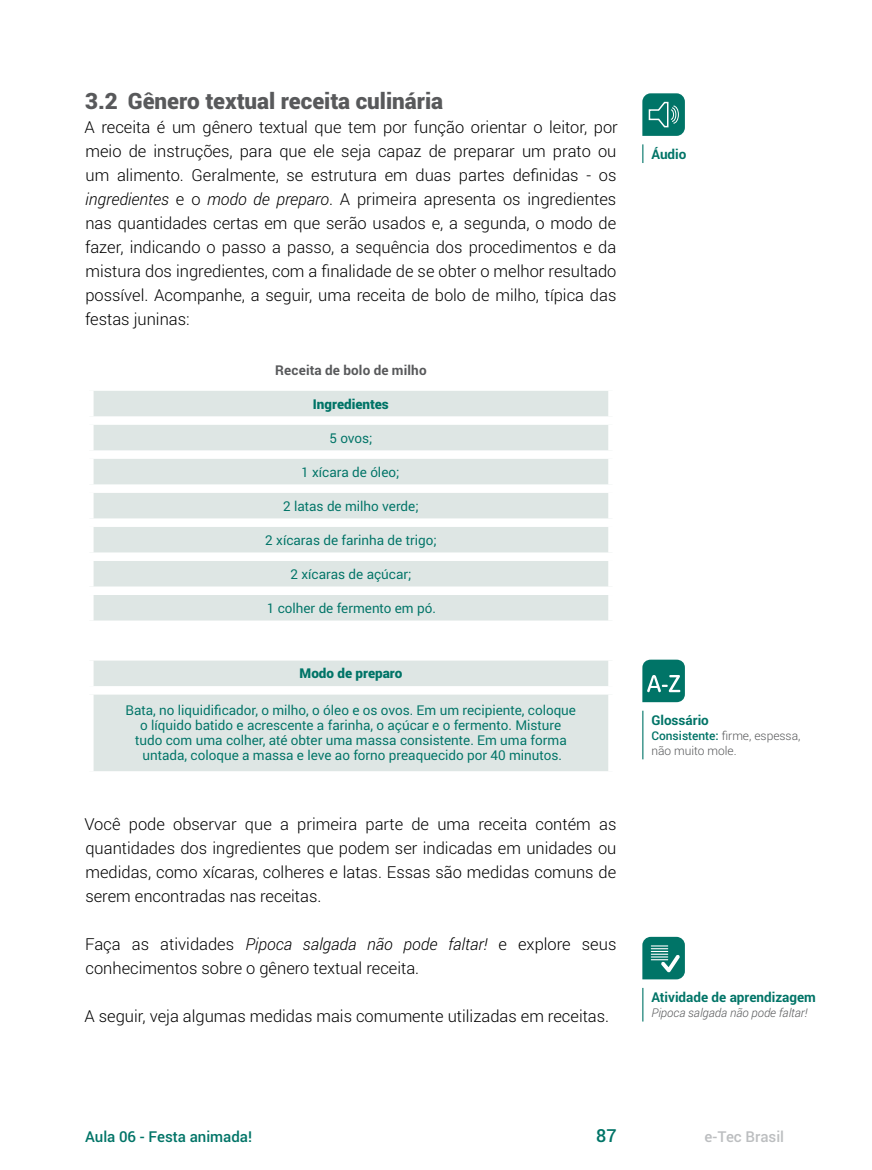
<style>
.page{position:relative;width:872px;height:1170px;background:#fff}
.page>*{position:absolute;margin:0;border:0;box-sizing:border-box;transform-origin:0 0}
.t1{font:900 22.5px "Roboto";color:#58595b}
.t2{font:500 18px "Roboto";color:#007467}
.t3{font:300 16.5px/24px "Roboto";color:#000;text-align:justify}
.t4{font:500 15px "Roboto";color:#007467}
.t5{font:500 15px "Roboto";color:#bcbec0}
.t6{font:13.5px/15px "Roboto";color:#007467;text-align:center}
.t7{font:700 13.5px "Roboto";color:#007467}
.t8{font:900 13.5px "Roboto";color:#007467}
.t9{font:700 13.5px "Roboto";letter-spacing:.01em;color:#58595b}
.t10{font:300 12px/15px "Roboto";color:#58595b}
.t11{font:italic 300 12px "Roboto";color:#58595b}
.s1{font-style:italic}
.s2{font-weight:500;color:#007467}
</style>
<div class="page">
<div style="left:94px;top:391px;width:514px;height:229px;background:#dee6e4"></div>
<div style="left:85px;top:416px;width:532px;height:9px;background:#fff"></div>
<div style="left:85px;top:450px;width:532px;height:9px;background:#fff"></div>
<div style="left:85px;top:484px;width:532px;height:9px;background:#fff"></div>
<div style="left:85px;top:518px;width:532px;height:9px;background:#fff"></div>
<div style="left:85px;top:552px;width:532px;height:9px;background:#fff"></div>
<div style="left:85px;top:586px;width:532px;height:9px;background:#fff"></div>
<div style="left:94px;top:660px;width:514px;height:111px;background:#dee6e4"></div>
<div style="left:85px;top:686px;width:532px;height:8px;background:#fff"></div>
<svg style="left:642px;top:144px;width:1px;height:19px"></svg>
<svg style="left:642px;top:93px;width:43px;height:43px;background:#22867b"></svg>
<hr style="left:642px;top:710px;width:1px;height:49px;background:#007467">
<svg style="left:642px;top:659px;width:43px;height:43px;background:#26897e"></svg>
<hr style="left:642px;top:987px;width:1px;height:34px;background:#007467">
<svg style="left:642px;top:936px;width:43px;height:43px;background:#2c8c81"></svg>
<h1 class="t1" style="left:85px;top:85px;width:360px">3.2 Gênero textual receita culinária</h1>
<p class="t3" style="left:84px;top:115px;width:535px">A receita é um gênero textual que tem por função orientar o leitor, por meio de instruções, para que ele seja capaz de preparar um prato ou um alimento. Geralmente, se estrutura em duas partes definidas - os <span class="s1">ingredientes</span> e o <span class="s1">modo de preparo</span>. A primeira apresenta os ingredientes nas quantidades certas em que serão usados e, a segunda, o modo de fazer, indicando o passo a passo, a sequência dos procedimentos e da mistura dos ingredientes, com a finalidade de se obter o melhor resultado possível. Acompanhe, a seguir, uma receita de bolo de milho, típica das festas juninas:</p>
<p class="t9" style="left:275px;top:360px;width:153px">Receita de bolo de milho</p>
<p class="t8" style="left:313px;top:394px;width:77px">Ingredientes</p>
<p class="t6" style="left:329px;top:430px;width:45px">5 ovos;</p>
<p class="t6" style="left:301px;top:464px;width:100px">1 xícara de óleo;</p>
<p class="t6" style="left:283px;top:498px;width:137px">2 latas de milho verde;</p>
<p class="t6" style="left:265px;top:532px;width:173px">2 xícaras de farinha de trigo;</p>
<p class="t6" style="left:290px;top:566px;width:122px">2 xícaras de açúcar;</p>
<p class="t6" style="left:267px;top:600px;width:171px">1 colher de fermento em pó.</p>
<p class="t8" style="left:299px;top:664px;width:104px">Modo de preparo</p>
<p class="t6" style="left:126px;top:702px;width:452px">Bata, no liquidificador, o milho, o óleo e os ovos. Em um recipiente, coloque o líquido batido e acrescente a farinha, o açúcar e o fermento. Misture tudo com uma colher, até obter uma massa consistente. Em uma forma untada, coloque a massa e leve ao forno preaquecido por 40 minutos.</p>
<p class="t3" style="left:84px;top:811px;width:533px">Você pode observar que a primeira parte de uma receita contém as quantidades dos ingredientes que podem ser indicadas em unidades ou medidas, como xícaras, colheres e latas. Essas são medidas comuns de serem encontradas nas receitas.</p>
<p class="t3" style="left:85px;top:931px;width:533px">Faça as atividades <span class="s1">Pipoca salgada não pode faltar!</span> e explore seus conhecimentos sobre o gênero textual receita.</p>
<p class="t3" style="left:84px;top:1003px;width:526px">A seguir, veja algumas medidas mais comumente utilizadas em receitas.</p>
<p class="t7" style="left:651px;top:145px;width:37px">Áudio</p>
<p class="t7" style="left:651px;top:711px;width:59px">Glossário</p>
<p class="t10" style="left:651px;top:727px;width:151px"><span class="s2">Consistente:</span> firme, espessa, não muito mole.</p>
<p class="t7" style="left:651px;top:988px;width:166px">Atividade de aprendizagem</p>
<p class="t11" style="left:651px;top:1004px;width:158px">Pipoca salgada não pode faltar!</p>
<p class="t4" style="left:85px;top:1125px;width:168px">Aula 06 - Festa animada!</p>
<p class="t2" style="left:596px;top:1122px;width:22px">87</p>
<p class="t5" style="left:704px;top:1125px;width:81px">e-Tec Brasil</p>
</div>
